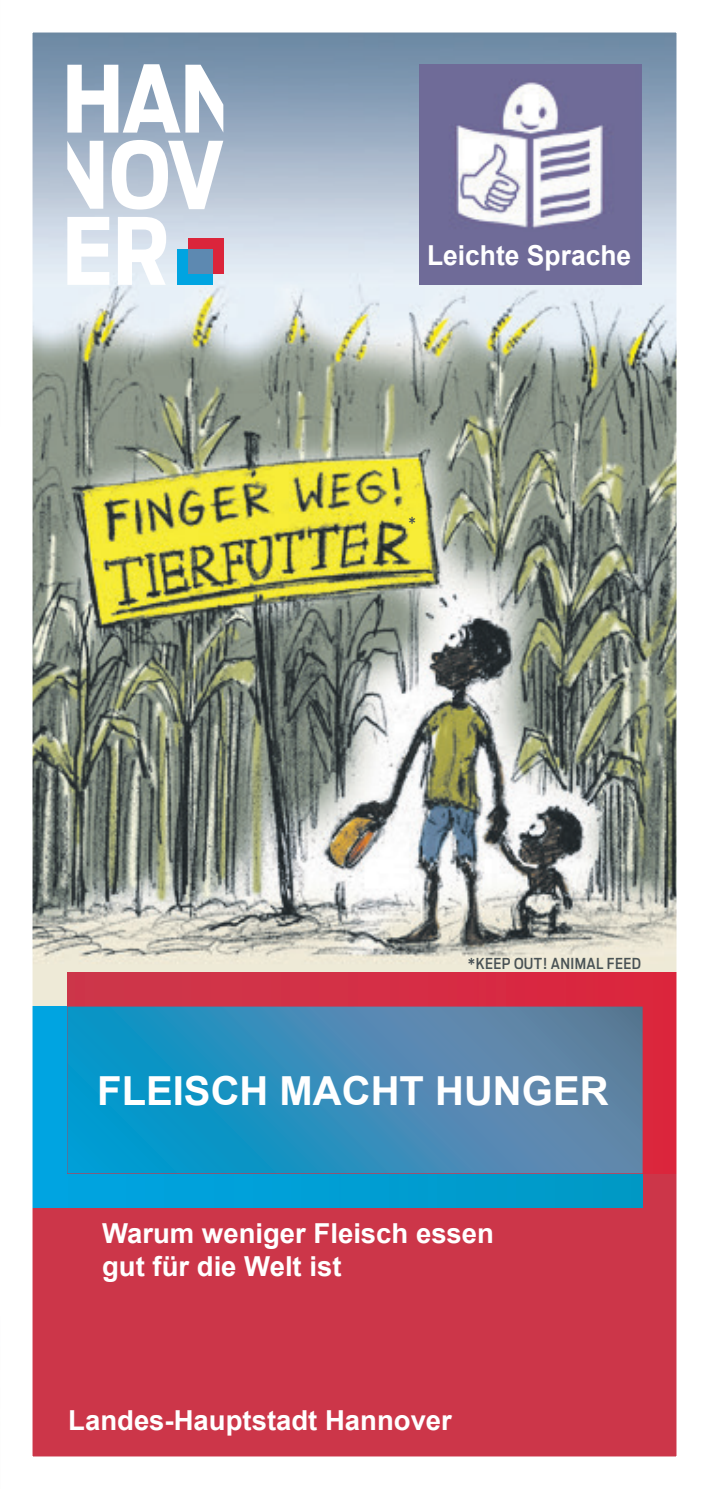
<style>
.page{position:relative;width:709px;height:1489px;background:#fff}
.page>*{position:absolute;margin:0;border:0;box-sizing:border-box;transform-origin:0 0}
.t1{font:700 40px "Arial";color:#fff}
.t2{font:700 27.5px/33px "Arial";color:#fff}
.t3{font:700 27.5px "Arial";color:#fff;scale:.96 1}
.t4{font:500 15px "Antenna Cond";letter-spacing:.025em;color:#495255}
</style>
<div class="page">
<img style="left:33px;top:33px;width:643px;height:973px">
<img style="left:419px;top:64px;width:222px;height:221px">
<div style="left:32px;top:1115px;width:646px;height:341px;background:#cc3649"></div>
<div style="left:32px;top:1006px;width:610px;height:201px;background:linear-gradient(to right,#00a4e3,#0098c5)"></div>
<div style="left:67px;top:972px;width:617px;height:201px;background:#d72c44"></div>
<svg style="left:67px;top:1006px;width:575px;height:167px;background:#398cb7"></svg>
<div style="left:177px;top:249px;width:35px;height:36px;background:#00a4e1"></div>
<div style="left:188px;top:238px;width:35px;height:36px;background:#db253b"></div>
<div style="left:188px;top:249px;width:24px;height:25px;background:#5d89b1"></div>
<svg style="left:67px;top:217px;width:42px;height:68px"></svg>
<svg style="left:118px;top:217px;width:48px;height:68px"></svg>
<svg style="left:67px;top:141px;width:36px;height:68px"></svg>
<svg style="left:112px;top:140px;width:111px;height:69px"></svg>
<svg style="left:67px;top:64px;width:156px;height:69px"></svg>
<p class="t3" style="left:427px;top:237px;width:214px">Leichte Sprache</p>
<p class="t4" style="left:408px;top:514px;width:9px">*</p>
<p class="t4" style="left:468px;top:954px;width:174px">*KEEP OUT! ANIMAL FEED</p>
<h1 class="t1" style="left:97px;top:1064px;width:513px">FLEISCH MACHT HUNGER</h1>
<p class="t2" style="left:102px;top:1217px;width:393px">Warum weniger Fleisch essen gut für die Welt ist</p>
<p class="t2" style="left:68px;top:1404px;width:385px">Landes-Hauptstadt Hannover</p>
</div>
